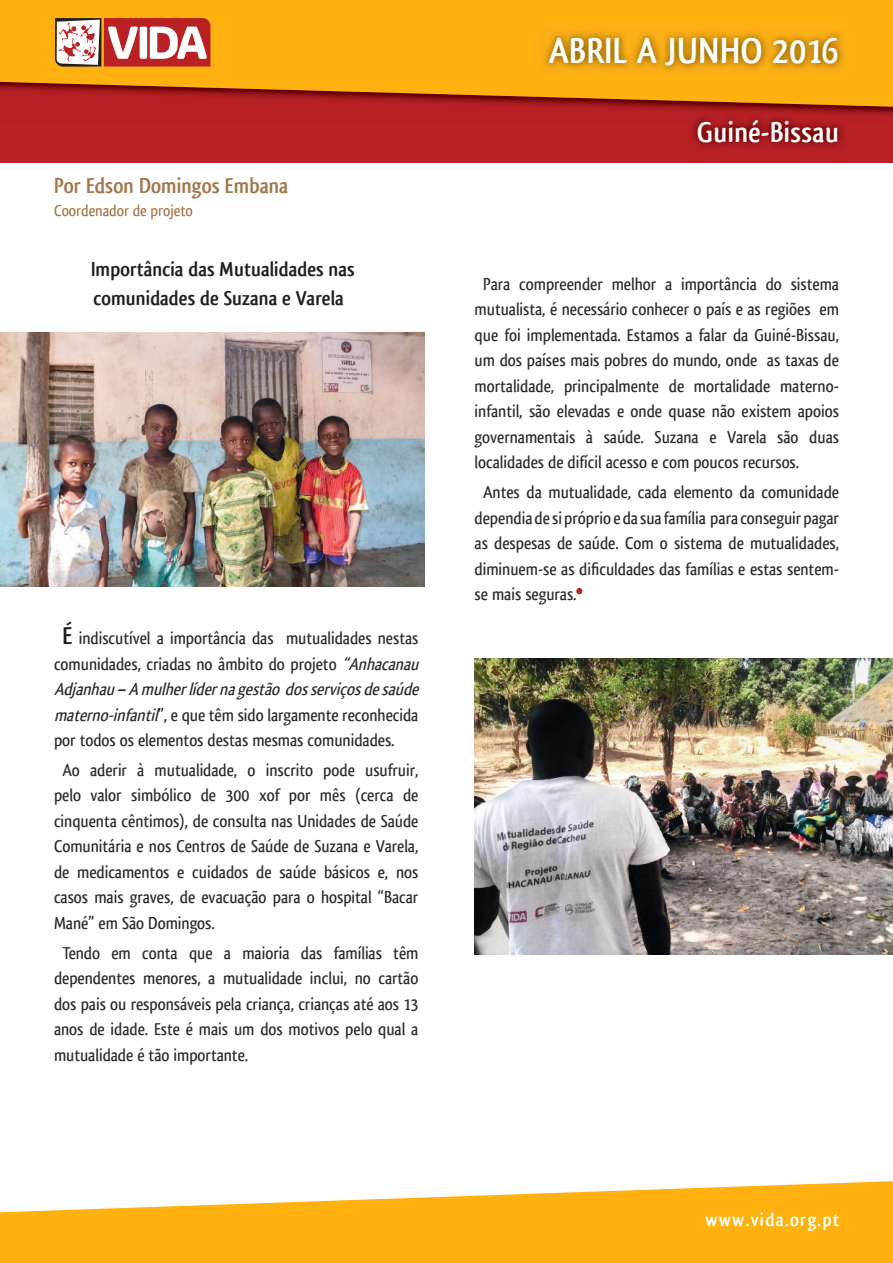
<style>
.page{position:relative;width:893px;height:1263px;background:#fff}
.page>*{position:absolute;margin:0;border:0;box-sizing:border-box;transform-origin:0 0}
.t1{font:700 37.5px "Qlassik";letter-spacing:.01em;color:#fff}
.t2{font:700 30px "Qlassik";letter-spacing:.01em;color:#fff}
.t3{font:700 22.5px "Qlassik";color:#a3764c}
.t4{font:700 21px/28.5px "Qlassik";color:#241f1f}
.t5{font:700 19.5px "Qlassik";letter-spacing:.06em;color:#fff}
.t6{font:500 18px/25.5px "Qlassik";color:#2e292a;text-align:justify}
.t7{font:500 16.5px "Qlassik";color:#a3764c}
.s1{font-weight:700;font-size:25.5px;color:#241f1f}
.s2{font-style:italic}
</style>
<div class="page">
<div style="left:0;top:4px;width:893px;height:158px;background:#ba2124"></div>
<svg style="left:0;top:0;width:893px;height:107px;background:#ef9910"></svg>
<svg style="left:0;top:1181px;width:893px;height:82px;fill:#ffb10f"></svg>
<svg style="left:55px;top:18px;width:155px;height:49px"></svg>
<img style="left:542px;top:30px;width:304px;height:43px">
<img style="left:0;top:333px;width:424px;height:254px">
<img style="left:475px;top:659px;width:418px;height:296px">
<svg style="left:576px;top:588px;width:6px;height:6px"></svg>
<p class="t3" style="left:54px;top:172px;width:236px">Por Edson Domingos Embana</p>
<p class="t7" style="left:54px;top:200px;width:140px">Coordenador de projeto</p>
<p class="t4" style="left:91px;top:255px;width:265px">Importância das Mutualidades nas comunidades de Suzana e Varela</p>
<p class="t6" style="left:54px;top:625px;width:371px;text-align:left;text-indent:9px"><span class="s1">É</span> indiscutível a importância das mutualidades nestas comunidades, criadas no âmbito do projeto <span class="s2">“Anhacanau Adjanhau–A mulherlídernagestãodosserviçosdesaúde materno-infantil</span>”, e que têm sido largamente reconhecida por todos os elementos destas mesmas comunidades.</p>
<p class="t6" style="left:54px;top:757px;width:366px;text-indent:8px">Ao aderir à mutualidade, o inscrito pode usufruir, pelo valor simbólico de 300 xof por mês (cerca de cinquenta cêntimos), de consulta nas Unidades de Saúde Comunitária e nos Centros de Saúde de Suzana e Varela, de medicamentos e cuidados de saúde básicos e, nos casos mais graves, de evacuação para o hospital “Bacar Mané” em São Domingos.</p>
<p class="t6" style="left:54px;top:940px;width:366px;text-indent:8px">Tendo em conta que a maioria das famílias têm dependentes menores, a mutualidade inclui, no cartão dos pais ou responsáveis pela criança, crianças até aos 13 anos de idade. Este é mais um dos motivos pelo qual a mutualidade é tão importante.</p>
<h1 class="t1" style="left:549px;top:29px;width:292px">ABRIL A JUNHO 2016</h1>
<h2 class="t2" style="left:697px;top:114px;width:143px">Guiné-Bissau</h2>
<p class="t6" style="left:475px;top:271px;width:366px;text-indent:8px">Para compreender melhor a importância do sistema mutualista, é necessário conhecer o país e as regiões em que foi implementada. Estamos a falar da Guiné-Bissau, um dos países mais pobres do mundo, onde as taxas de mortalidade, principalmente de mortalidade materno&shy;infantil, são elevadas e onde quase não existem apoios governamentais à saúde. Suzana e Varela são duas localidades de difícil acesso e com poucos recursos.</p>
<p class="t6" style="left:475px;top:479px;width:366px;text-indent:8px">Antes da mutualidade, cada elemento da comunidade dependia de si próprio e da sua família para conseguir pagar as despesas de saúde. Com o sistema de mutualidades, diminuem-se as dificuldades das famílias e estas sentem&shy;se mais seguras.</p>
<p class="t5" style="left:705px;top:1208px;width:136px">www.vida.org.pt</p>
</div>
